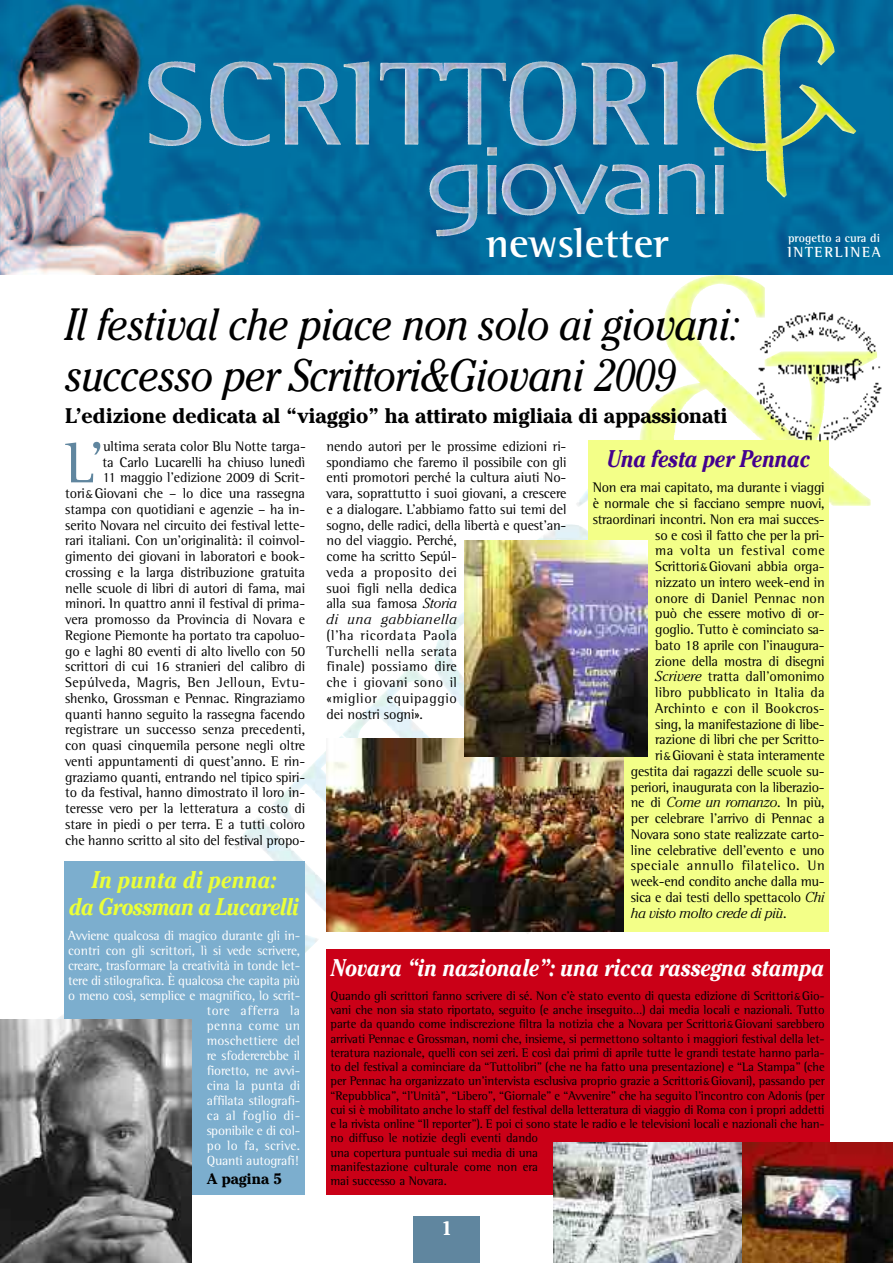
<style>
.page{position:relative;width:893px;height:1263px;background:#fff}
.page>*{position:absolute;margin:0;border:0;box-sizing:border-box;transform-origin:0 0}
.t1{font:59.25px "Rotis Semi Serif";color:#60869f}
.t2{font:italic 45px/51px "Cheltenham";letter-spacing:-.02em;color:#000;scale:.9 1}
.t3{font:700 42px "Rotis Semi Serif";color:#fff}
.t4{font:italic 700 24px "Cheltenham";letter-spacing:-.015em;color:#fff;scale:.85 1}
.t5{font:italic 700 24px/27px "Cheltenham";letter-spacing:-.04em;color:#ebff38;text-align:center;scale:.85 1}
.t6{font:italic 700 24px "Cheltenham";letter-spacing:-.025em;color:#43008e;scale:.85 1}
.t7{font:700 21px "Cheltenham";color:#000}
.t8{font:700 19.5px "Cheltenham";color:#fff}
.t9{font:700 15px "Rotis Semi Serif";letter-spacing:.11em;color:#fff}
.t10{font:700 15px "Cheltenham";color:#000}
.t11{font:14.25px/15.8px "Rotis Semi Serif";letter-spacing:-.01em;color:#000;text-align:right}
.t12{font:italic 300 14.25px "Cheltenham";letter-spacing:-.015em;color:#000}
.t13{font:italic 300 14.25px "Cheltenham";letter-spacing:.045em;color:#000}
.t14{font:13.5px/15px "Rotis Semi Serif";letter-spacing:-.015em;color:#fff;text-align:right}
.t15{font:12.75px/14.2px "Rotis Semi Serif";letter-spacing:-.01em;color:#000}
.t16{font:700 12px "Rotis Semi Serif";color:#fff}
.s1{font-family:"Courier"}
.s2{font-family:"Cheltenham";font-weight:300;font-style:italic}
.s3{font-family:"Rotis Semi Serif";font-weight:400;font-style:normal}
</style>
<div class="page">
<img style="left:690px;top:283px;width:178px;height:215px">
<img style="left:0;top:0;width:893px;height:275px">
<img style="left:779px;top:25px;width:77px;height:168px">
<div style="left:326px;top:949px;width:503px;height:246px;background:#ca0017"></div>
<img style="left:741px;top:1142px;width:152px;height:121px">
<div style="left:64px;top:861px;width:241px;height:334px;background:#7caece"></div>
<img style="left:0;top:1019px;width:192px;height:244px">
<div style="left:413px;top:1216px;width:67px;height:47px;background:#60869f"></div>
<div style="left:588px;top:440px;width:241px;height:492px;background:#f3ff88"></div>
<img style="left:326px;top:738px;width:297px;height:194px">
<img style="left:464px;top:540px;width:184px;height:216px">
<svg style="left:553px;top:1142px;width:188px;height:121px"></svg>
<img style="left:748px;top:305px;width:134px;height:140px">
<h3 class="t3" style="left:486px;top:229px;width:184px">newsletter</h3>
<p class="t16" style="left:788px;top:234px;width:93px">progetto a cura di</p>
<p class="t9" style="left:787px;top:247px;width:95px">INTERLINEA</p>
<h2 class="t2" style="left:65px;top:303px;width:751px">Il festival che piace non solo ai giovani: successo per Scrittori&amp;Giovani 2009</h2>
<h3 class="t7" style="left:65px;top:408px;width:664px">L’edizione dedicata al “viaggio” ha attirato migliaia di appassionati</h3>
<h3 class="t6" style="left:607px;top:450px;width:241px">Una festa per Pennac</h3>
<p class="t11" style="left:593px;top:481px;width:233px">Non era mai capitato, ma durante i viaggi è normale che si facciano sempre nuovi, straordinari incontri. Non era mai succes&shy;so e così il fatto che per la pri-<br>ma volta un festival come<br>Scrittori<span class="s1">&amp;</span>Giovani abbia orga-<br>nizzato un intero week-end in<br>onore di Daniel Pennac non<br>può che essere motivo di or-<br>goglio. Tutto è cominciato sa-<br>bato 18 aprile con l’inaugura-<br>zione della mostra di disegni<br><span class="s2">Scrivere</span> tratta dall’omonimo<br>libro pubblicato in Italia da<br>Archinto e con il Bookcros-<br>sing, la manifestazione di libe-<br>razione di libri che per Scritto&shy;ri<span class="s1">&amp;</span>Giovani è stata interamente<br>gestita dai ragazzi delle scuole su&shy;periori, inaugurata con la liberazio-</p>
<p class="t12" style="left:631px;top:797px;width:195px"><span class="s3">ne di</span> Come un romanzo<span class="s3">. In più,</span></p>
<p class="t11" style="left:631px;top:812px;width:195px;text-align:justify">per celebrare l’arrivo di Pennac a Novara sono state realizzate carto&shy;line celebrative dell’evento e uno speciale annullo filatelico. Un week-end condito anche dalla mu&shy;sica e dai testi dello spettacolo <span class="s2">Chi</span></p>
<p class="t12" style="left:631px;top:907px;width:157px">ha visto molto crede di più<span class="s3">.</span></p>
<p class="t11" style="left:65px;top:440px;width:242px">ultima serata color Blu Notte targa-<br>ta Carlo Lucarelli ha chiuso lunedì<br>11 maggio l’edizione 2009 di Scrit&shy;tori<span class="s1">&amp;</span>Giovani che – lo dice una rassegna stampa con quotidiani e agenzie – ha in&shy;serito Novara nel circuito dei festival lette&shy;rari italiani. Con un’originalità: il coinvol&shy;gimento dei giovani in laboratori e book&shy;crossing e la larga distribuzione gratuita nelle scuole di libri di autori di fama, mai minori. In quattro anni il festival di prima&shy;vera promosso da Provincia di Novara e Regione Piemonte ha portato tra capoluo&shy;go e laghi 80 eventi di alto livello con 50 scrittori di cui 16 stranieri del calibro di Sepúlveda, Magris, Ben Jelloun, Evtu&shy;shenko, Grossman e Pennac. Ringraziamo quanti hanno seguito la rassegna facendo registrare un successo senza precedenti, con quasi cinquemila persone negli oltre venti appuntamenti di quest’anno. E rin&shy;graziamo quanti, entrando nel tipico spiri&shy;to da festival, hanno dimostrato il loro in&shy;teresse vero per la letteratura a costo di stare in piedi o per terra. E a tutti coloro che hanno scritto al sito del festival propo-</p>
<p class="t11" style="left:326px;top:440px;width:241px;text-align:left">nendo autori per le prossime edizioni ri&shy;spondiamo che faremo il possibile con gli enti promotori perché la cultura aiuti No&shy;vara, soprattutto i suoi giovani, a crescere e a dialogare. L’abbiamo fatto sui temi del sogno, delle radici, della libertà e quest’an&shy;no del viaggio. Perché,<br>come ha scritto Sepúl-<br>veda a proposito dei<br>suoi figli nella dedica<br>alla sua famosa <span class="s2">Storia</span></p>
<h1 class="t1" style="left:65px;top:442px;width:39px">L’</h1>
<p class="t13" style="left:326px;top:613px;width:132px">di una gabbianella</p>
<p class="t11" style="left:326px;top:629px;width:132px;text-align:justify">(l’ha ricordata Paola Turchelli nella serata finale) possiamo dire che i giovani sono il «miglior equipaggio dei nostri sogni».</p>
<h3 class="t5" style="left:69px;top:869px;width:272px">In punta di penna:<br>da Grossman a Lucarelli</h3>
<p class="t14" style="left:68px;top:929px;width:233px">Avviene qualcosa di magico durante gli in&shy;contri con gli scrittori, lì si vede scrivere, creare, trasformare la creatività in tonde let&shy;tere di stilografica. È qualcosa che capita più o meno così, semplice e magnifico, lo scrit&shy;tore afferra la<br>penna come un<br>moschettiere del<br>re sfodererebbe il<br>fioretto, ne avvi-<br>cina la punta di<br>affilata stilografi-<br>ca al foglio di-<br>sponibile e di col-<br>po lo fa, scrive.<br>Quanti autografi!</p>
<p class="t10" style="left:207px;top:1174px;width:76px">A pagina 5</p>
<h3 class="t4" style="left:331px;top:959px;width:582px">Novara “in nazionale”: una ricca rassegna stampa</h3>
<p class="t15" style="left:330px;top:990px;width:496px">Quando gli scrittori fanno scrivere di sé. Non c’è stato evento di questa edizione di Scrittori<span class="s1">&amp;</span>Gio&shy;vani che non sia stato riportato, seguito (e anche inseguito…) dai media locali e nazionali. Tutto parte da quando come indiscrezione filtra la notizia che a Novara per Scrittori<span class="s1">&amp;</span>Giovani sarebbero arrivati Pennac e Grossman, nomi che, insieme, si permettono soltanto i maggiori festival della let&shy;teratura nazionale, quelli con sei zeri. E così dai primi di aprile tutte le grandi testate hanno parla&shy;to del festival a cominciare da “Tuttolibri” (che ne ha fatto una presentazione) e “La Stampa” (che per Pennac ha organizzato un’intervista esclusiva proprio grazie a Scrittori<span class="s1">&amp;</span>Giovani), passando per “Repubblica”, “l’Unità”, “Libero”, “Giornale” e “Avvenire” che ha seguito l’incontro con Adonis (per cui si è mobilitato anche lo staff del festival della letteratura di viaggio di Roma con i propri addetti e la rivista online “Il reporter”). E poi ci sono state le radio e le televisioni locali e nazionali che han&shy;no diffuso le notizie degli eventi dando<br>una copertura puntuale sui media di una<br>manifestazione culturale come non era<br>mai successo a Novara.</p>
<h3 class="t8" style="left:441px;top:1221px;width:12px">1</h3>
</div>
